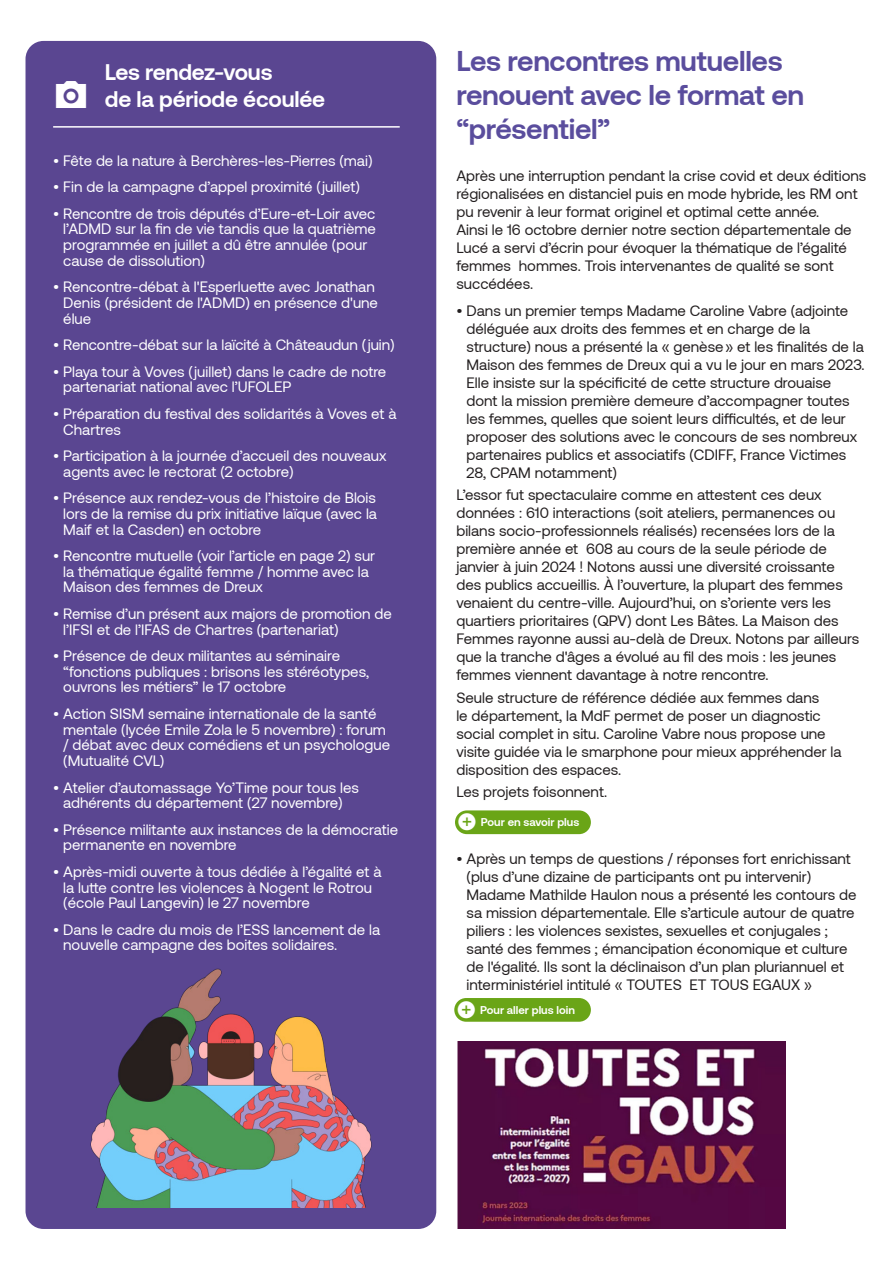
<style>
.page{position:relative;width:893px;height:1263px;background:#fff}
.page>*{position:absolute;margin:0;border:0;box-sizing:border-box;transform-origin:0 0}
.t1{font:36px "Material Icons Sharp";color:#fff}
.t2{font:700 28.5px/34.2px "Aeonik MGEN";letter-spacing:-.01em;color:#5a4d9d}
.t3{font:700 22.5px "Aeonik MGEN";letter-spacing:-.01em;color:#fff}
.t4{font:20.55px "Material Icons Sharp";color:#fff}
.t5{font:15px/18px "Aeonik MGEN";color:#231f20}
.t6{font:15px/15.8px "Aeonik MGEN";color:#fff}
.t7{font:700 11.25px "Aeonik MGEN";color:#fff}
</style>
<div class="page">
<div style="left:26px;top:41px;width:410px;height:1188px;background:#5a4691;border-radius:18px"></div>
<img style="left:457px;top:1042px;width:328px;height:187px">
<div style="left:454px;top:998px;width:137px;height:24px;background:#6aa517;border-radius:12px"></div>
<div style="left:455px;top:810px;width:136px;height:24px;background:#6aa517;border-radius:12px"></div>
<hr style="left:53px;top:126px;width:347px;height:2px;background:#fff">
<img style="left:90px;top:968px;width:282px;height:239px">
<p class="t1" style="left:53px;top:80px;width:37px">□▼□</p>
<p class="t3" style="left:105px;top:59px;width:169px">Les rendez-vous</p>
<p class="t3" style="left:105px;top:86px;width:222px">de la période écoulée</p>
<p class="t6" style="left:53px;top:153px;width:321px">• Fête de la nature à Berchères-les-Pierres (mai)</p>
<p class="t6" style="left:53px;top:179px;width:308px">• Fin de la campagne d’appel proximité (juillet)</p>
<p class="t6" style="left:63px;top:206px;width:314px;text-indent:-10px">• Rencontre de trois députés d’Eure-et-Loir avec l’ADMD sur la fin de vie tandis que la quatrième programmée en juillet a dû être annulée (pour cause de dissolution)</p>
<p class="t6" style="left:63px;top:279px;width:316px;text-indent:-10px">• Rencontre-débat à l'Esperluette avec Jonathan<br>Denis (président de l'ADMD) en présence d'une élue</p>
<p class="t6" style="left:53px;top:337px;width:343px">• Rencontre-débat sur la laïcité à Châteaudun (juin)</p>
<p class="t6" style="left:63px;top:364px;width:324px;text-indent:-10px">• Playa tour à Voves (juillet) dans le cadre de notre partenariat national avec l’UFOLEP</p>
<p class="t6" style="left:63px;top:406px;width:335px;text-indent:-10px">• Préparation du festival des solidarités à Voves et à<br>Chartres</p>
<p class="t6" style="left:63px;top:448px;width:325px;text-indent:-10px">• Participation à la journée d’accueil des nouveaux agents avec le rectorat (2 octobre)</p>
<p class="t6" style="left:63px;top:490px;width:315px;text-align:justify;text-indent:-10px">• Présence aux rendez-vous de l’histoire de Blois lors de la remise du prix initiative laïque (avec la Maif et la Casden) en octobre</p>
<p class="t6" style="left:63px;top:548px;width:313px;text-indent:-10px">• Rencontre mutuelle (voir l’article en page 2) sur la thématique égalité femme / homme avec la<br>Maison des femmes de Dreux</p>
<p class="t6" style="left:63px;top:606px;width:330px;text-indent:-10px">• Remise d’un présent aux majors de promotion de l’IFSI et de l’IFAS de Chartres (partenariat)</p>
<p class="t6" style="left:63px;top:648px;width:307px;text-indent:-10px">• Présence de deux militantes au séminaire “fonctions publiques : brisons les stéréotypes, ouvrons les métiers” le 17 octobre</p>
<p class="t6" style="left:63px;top:706px;width:328px;text-indent:-10px">• Action SISM semaine internationale de la santé mentale (lycée Emile Zola le 5 novembre) : forum / débat avec deux comédiens et un psychologue (Mutualité CVL)</p>
<p class="t6" style="left:53px;top:779px;width:307px;text-align:center">• Atelier d’automassage Yo’Time pour tous les adhérents du département (27 novembre)</p>
<p class="t6" style="left:63px;top:821px;width:336px;text-indent:-10px">• Présence militante aux instances de la démocratie permanente en novembre</p>
<p class="t6" style="left:63px;top:864px;width:320px;text-indent:-10px">• Après-midi ouverte à tous dédiée à l’égalité et à la lutte contre les violences à Nogent le Rotrou (école Paul Langevin) le 27 novembre</p>
<p class="t6" style="left:63px;top:921px;width:318px;text-indent:-10px">• Dans le cadre du mois de l’ESS lancement de la nouvelle campagne des boites solidaires.</p>
<p class="t2" style="left:456px;top:44px;width:349px">Les rencontres mutuelles renouent avec le format en “présentiel”</p>
<p class="t5" style="left:456px;top:167px;width:411px">Après une interruption pendant la crise covid et deux éditions régionalisées en distanciel puis en mode hybride, les RM ont pu revenir à leur format originel et optimal cette année.</p>
<p class="t5" style="left:456px;top:221px;width:397px">Ainsi le 16 octobre dernier notre section départementale de Lucé a servi d’écrin pour évoquer la thématique de l’égalité femmes hommes. Trois intervenantes de qualité se sont succédées.</p>
<p class="t5" style="left:467px;top:302px;width:400px;text-indent:-10px">• Dans un premier temps Madame Caroline Vabre (adjointe déléguée aux droits des femmes et en charge de la structure) nous a présenté la « genèse» et les finalités de la Maison des femmes de Dreux qui a vu le jour en mars 2023.<br>Elle insiste sur la spécificité de cette structure drouaise dont la mission première demeure d’accompagner toutes les femmes, quelles que soient leurs difficultés, et de leur proposer des solutions avec le concours de ses nombreux partenaires publics et associatifs (CDIFF, France Victimes 28, CPAM notamment)</p>
<p class="t5" style="left:456px;top:486px;width:404px">L’essor fut spectaculaire comme en attestent ces deux données : 610 interactions (soit ateliers, permanences ou bilans socio-professionnels réalisés) recensées lors de la première année et 608 au cours de la seule période de janvier à juin 2024 ! Notons aussi une diversité croissante des publics accueillis. À l’ouverture, la plupart des femmes venaient du centre-ville. Aujourd’hui, on s’oriente vers les quartiers prioritaires (QPV) dont Les Bâtes. La Maison des Femmes rayonne aussi au-delà de Dreux. Notons par ailleurs que la tranche d'âges a évolué au fil des mois : les jeunes femmes viennent davantage à notre rencontre.</p>
<p class="t5" style="left:456px;top:688px;width:387px">Seule structure de référence dédiée aux femmes dans<br>le département, la MdF permet de poser un diagnostic social complet in situ. Caroline Vabre nous propose une visite guidée via le smarphone pour mieux appréhender la disposition des espaces.</p>
<p class="t5" style="left:456px;top:783px;width:152px">Les projets foisonnent.</p>
<p class="t4" style="left:457px;top:813px;width:22px">●</p>
<p class="t7" style="left:481px;top:816px;width:100px">Pour en savoir plus</p>
<p class="t5" style="left:467px;top:849px;width:392px;text-indent:-10px">• Après un temps de questions / réponses fort enrichissant (plus d’une dizaine de participants ont pu intervenir)<br>Madame Mathilde Haulon nous a présenté les contours de sa mission départementale. Elle s’articule autour de quatre piliers : les violences sexistes, sexuelles et conjugales ; santé des femmes ; émancipation économique et culture de l'égalité. Ils sont la déclinaison d’un plan pluriannuel et interministériel intitulé « TOUTES ET TOUS EGAUX »</p>
<p class="t4" style="left:456px;top:1001px;width:22px">●</p>
<p class="t7" style="left:480px;top:1004px;width:96px">Pour aller plus loin</p>
</div>
